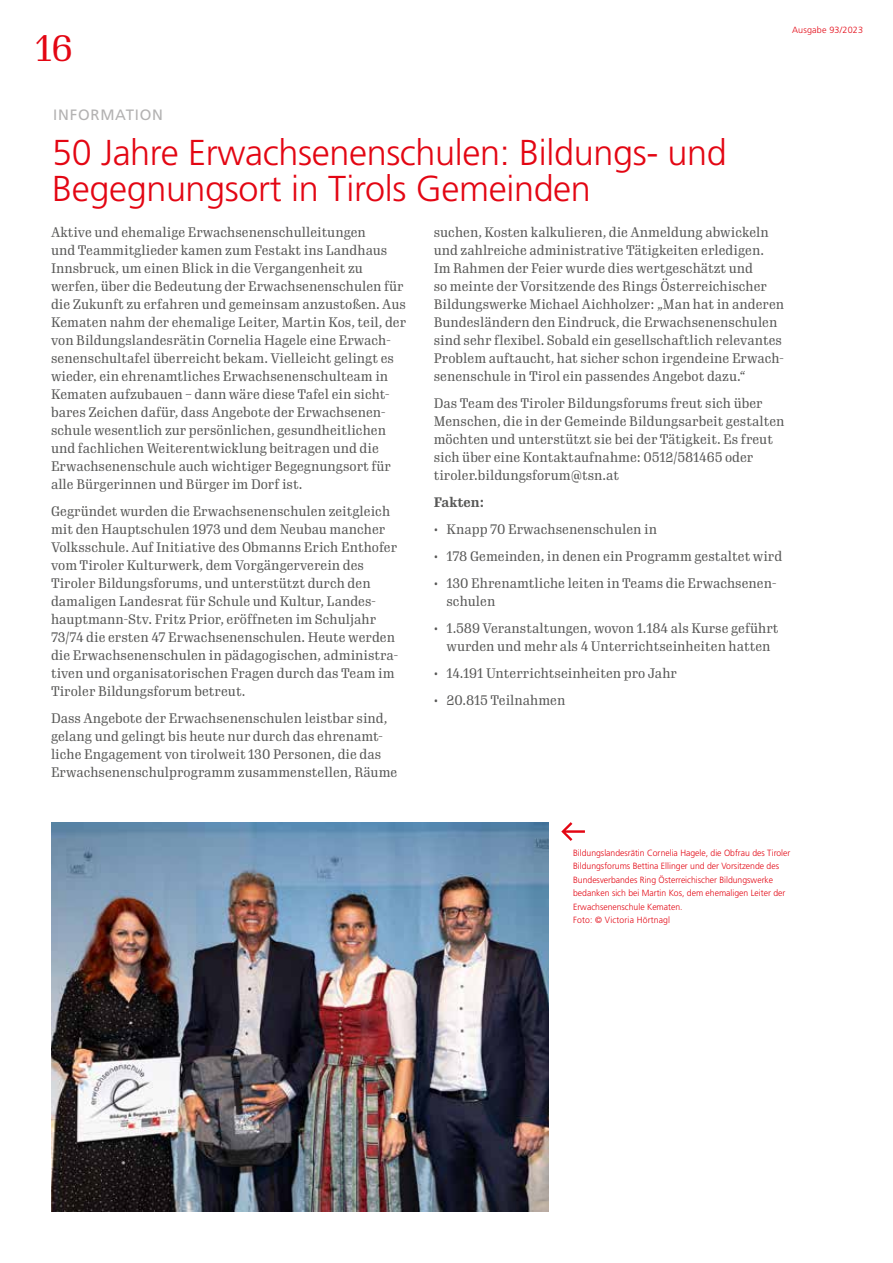
<style>
.page{position:relative;width:893px;height:1263px;background:#fff}
.page>*{position:absolute;margin:0;border:0;box-sizing:border-box;transform-origin:0 0}
.t1{font:300 36px/36px "Frutiger LT Std";letter-spacing:-.01em;color:#e30613}
.t2{font:36px "Gimlet Text Condensed";color:#e30613}
.t3{font:15px "Frutiger LT Std";letter-spacing:.05em;color:#b3b2b2}
.t4{font:13.5px/18px "Gimlet Text Condensed";color:#575756}
.t5{font:700 13.5px "Gimlet Text Condensed";color:#575756}
.t6{font:300 9px/13.5px "Frutiger LT Std";color:#e30613;scale:.96 1}
.t7{font:300 9px "Frutiger LT Std";letter-spacing:.02em;color:#e30613}
</style>
<div class="page">
<svg style="left:561px;top:822px;width:24px;height:19px"></svg>
<img style="left:51px;top:822px;width:498px;height:390px">
<h1 class="t2" style="left:35px;top:23px;width:39px">16</h1>
<p class="t7" style="left:792px;top:25px;width:73px">Ausgabe 93/2023</p>
<p class="t3" style="left:53px;top:106px;width:111px">INFORMATION</p>
<h1 class="t1" style="left:52px;top:135px;width:676px">50 Jahre Erwachsenenschulen: Bildungs- und<br>Begegnungsort in Tirols Gemeinden</h1>
<p class="t4" style="left:51px;top:222px;width:357px">Aktive und ehemalige Erwachsenenschulleitungen<br>und Teammitglieder kamen zum Festakt ins Landhaus Innsbruck, um einen Blick in die Vergangenheit zu werfen, über die Bedeutung der Erwachsenenschulen für die Zukunft zu erfahren und gemeinsam anzustoßen. Aus Kematen nahm der ehemalige Leiter, Martin Kos, teil, der von Bildungslandesrätin Cornelia Hagele eine Erwach&shy;senenschultafel überreicht bekam. Vielleicht gelingt es wieder, ein ehrenamtliches Erwachsenenschulteam in Kematen aufzubauen – dann wäre diese Tafel ein sicht&shy;bares Zeichen dafür, dass Angebote der Erwachsenen&shy;schule wesentlich zur persönlichen, gesundheitlichen und fachlichen Weiterentwicklung beitragen und die Erwachsenenschule auch wichtiger Begegnungsort für alle Bürgerinnen und Bürger im Dorf ist.</p>
<p class="t4" style="left:51px;top:501px;width:349px">Gegründet wurden die Erwachsenenschulen zeitgleich mit den Hauptschulen 1973 und dem Neubau mancher Volksschule. Auf Initiative des Obmanns Erich Enthofer vom Tiroler Kulturwerk, dem Vorgängerverein des Tiroler Bildungsforums, und unterstützt durch den damaligen Landesrat für Schule und Kultur, Landes&shy;hauptmann-Stv. Fritz Prior, eröffneten im Schuljahr 73/74 die ersten 47 Erwachsenenschulen. Heute werden die Erwachsenenschulen in pädagogischen, administra&shy;tiven und organisatorischen Fragen durch das Team im Tiroler Bildungsforum betreut.</p>
<p class="t4" style="left:51px;top:708px;width:348px">Dass Angebote der Erwachsenenschulen leistbar sind, gelang und gelingt bis heute nur durch das ehrenamt&shy;liche Engagement von tirolweit 130 Personen, die das Erwachsenenschulprogramm zusammenstellen, Räume</p>
<p class="t4" style="left:434px;top:222px;width:352px">suchen, Kosten kalkulieren, die Anmeldung abwickeln und zahlreiche administrative Tätigkeiten erledigen.<br>Im Rahmen der Feier wurde dies wertgeschätzt und<br>so meinte der Vorsitzende des Rings Österreichischer Bildungswerke Michael Aichholzer: „Man hat in anderen Bundesländern den Eindruck, die Erwachsenenschulen sind sehr flexibel. Sobald ein gesellschaftlich relevantes Problem auftaucht, hat sicher schon irgendeine Erwach&shy;senenschule in Tirol ein passendes Angebot dazu.“</p>
<p class="t4" style="left:434px;top:393px;width:352px">Das Team des Tiroler Bildungsforums freut sich über Menschen, die in der Gemeinde Bildungsarbeit gestalten möchten und unterstützt sie bei der Tätigkeit. Es freut sich über eine Kontaktaufnahme: 0512/581465 oder tiroler.bildungsforum@tsn.at</p>
<p class="t5" style="left:434px;top:493px;width:52px">Fakten:</p>
<p class="t4" style="left:434px;top:519px;width:225px">• Knapp 70 Erwachsenenschulen in</p>
<p class="t4" style="left:434px;top:546px;width:350px">• 178 Gemeinden, in denen ein Programm gestaltet wird</p>
<p class="t4" style="left:446px;top:573px;width:331px;text-indent:-13px">• 130 Ehrenamtliche leiten in Teams die Erwachsenen&shy;schulen</p>
<p class="t4" style="left:434px;top:618px;width:346px;text-align:center">• 1.589 Veranstaltungen, wovon 1.184 als Kurse geführt wurden und mehr als 4 Unterrichtseinheiten hatten</p>
<p class="t4" style="left:434px;top:663px;width:245px">• 14.191 Unterrichtseinheiten pro Jahr</p>
<p class="t4" style="left:434px;top:690px;width:133px">• 20.815 Teilnahmen</p>
<p class="t6" style="left:573px;top:846px;width:228px">Bildungslandesrätin Cornelia Hagele, die Obfrau des Tiroler Bildungsforums Bettina Ellinger und der Vorsitzende des Bundesverbandes Ring Österreichischer Bildungswerke bedanken sich bei Martin Kos, dem ehemaligen Leiter der Erwachsenenschule Kematen.<br>Foto: © Victoria Hörtnagl</p>
</div>
